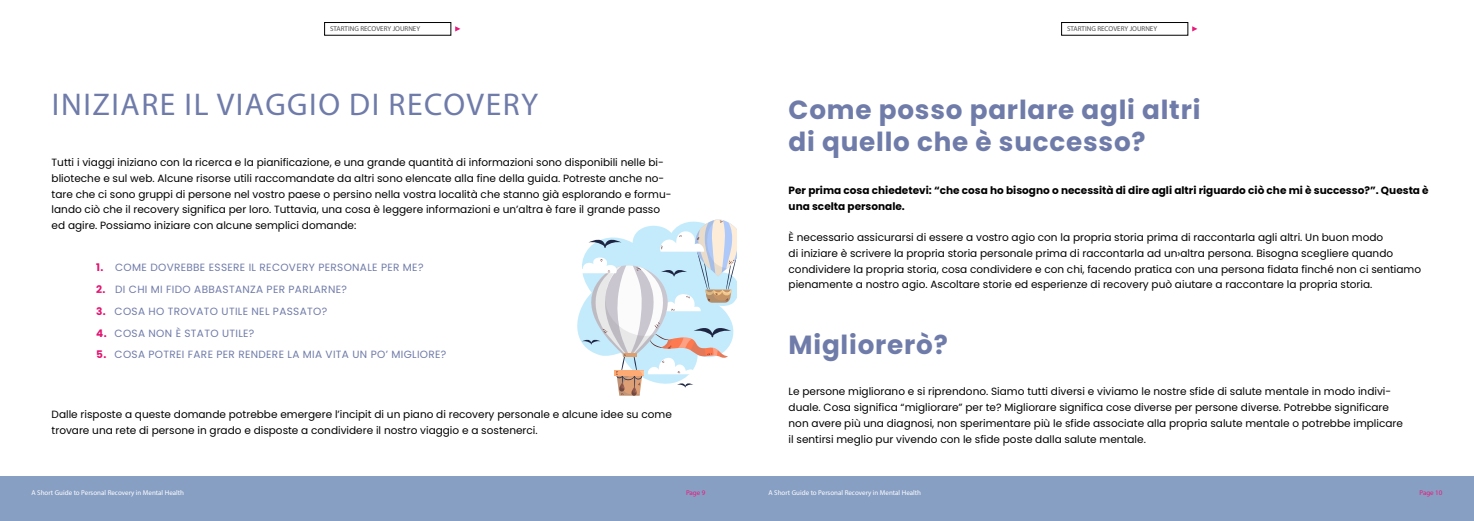
<style>
.page{position:relative;width:1474px;height:521px;background:#fff}
.page>*{position:absolute;margin:0;border:0;box-sizing:border-box;transform-origin:0 0}
.t1{font:31.5px "Myriad Pro";letter-spacing:.05em;color:#6f7ba9}
.t2{font:700 26.25px/31.5px "Poppins";letter-spacing:.03em;color:#6f7ba9}
.t3{font:10.5px/15.8px "Poppins";color:#000}
.t4{font:10.5px "Poppins";letter-spacing:.03em;color:#707ba9}
.t5{font:700 10.5px/15.8px "Poppins";color:#000}
.t6{font:7px "Myriad Pro";color:#fff}
.t7{font:7px "Myriad Pro";color:#4d4d4d}
.t8{font:7px "Myriad Pro";color:#e81a7b}
.s1{font-weight:700;color:#e31370}
</style>
<div class="page">
<div style="left:737px;top:477px;width:736px;height:44px;background:#889fc4"></div>
<div style="left:0;top:477px;width:745px;height:44px;background:#889fc4"></div>
<div style="left:324px;top:22px;width:127px;height:14px;border:1px solid #000"></div>
<svg style="left:455px;top:26px;width:5px;height:6px"></svg>
<div style="left:1061px;top:22px;width:127px;height:14px;border:1px solid #000"></div>
<svg style="left:1192px;top:26px;width:5px;height:6px"></svg>
<svg style="left:577px;top:219px;width:160px;height:177px"></svg>
<p class="t7" style="left:330px;top:25px;width:92px">STARTING RECOVERY JOURNEY</p>
<p class="t7" style="left:1067px;top:25px;width:92px">STARTING RECOVERY JOURNEY</p>
<h1 class="t1" style="left:52px;top:85px;width:487px">INIZIARE IL VIAGGIO DI RECOVERY</h1>
<h2 class="t2" style="left:788px;top:95px;width:413px">Come posso parlare agli altri di quello che è successo?</h2>
<p class="t3" style="left:52px;top:155px;width:621px">Tutti i viaggi iniziano con la ricerca e la pianificazione, e una grande quantità di informazioni sono disponibili nelle bi&shy;blioteche e sul web. Alcune risorse utili raccomandate da altri sono elencate alla fine della guida. Potreste anche no&shy;tare che ci sono gruppi di persone nel vostro paese o persino nella vostra località che stanno già esplorando e formu&shy;lando ciò che il recovery significa per loro. Tuttavia, una cosa è leggere informazioni e un’altra è fare il grande passo ed agire. Possiamo iniziare con alcune semplici domande:</p>
<p class="t5" style="left:788px;top:182px;width:641px">Per prima cosa chiedetevi: “che cosa ho bisogno o necessità di dire agli altri riguardo ciò che mi è successo?”. Questa è una scelta personale.</p>
<p class="t3" style="left:788px;top:230px;width:634px">È necessario assicurarsi di essere a vostro agio con la propria storia prima di raccontarla agli altri. Un buon modo<br>di iniziare è scrivere la propria storia personale prima di raccontarla ad un›altra persona. Bisogna scegliere quando condividere la propria storia, cosa condividere e con chi, facendo pratica con una persona fidata finché non ci sentiamo pienamente a nostro agio. Ascoltare storie ed esperienze di recovery può aiutare a raccontare la propria storia.</p>
<p class="t4" style="left:96px;top:261px;width:329px"><span class="s1">1.</span> COME DOVREBBE ESSERE IL RECOVERY PERSONALE PER ME?</p>
<p class="t4" style="left:96px;top:283px;width:252px"><span class="s1">2.</span> DI CHI MI FIDO ABBASTANZA PER PARLARNE?</p>
<p class="t4" style="left:96px;top:305px;width:232px"><span class="s1">3.</span> COSA HO TROVATO UTILE NEL PASSATO?</p>
<p class="t4" style="left:96px;top:327px;width:160px"><span class="s1">4.</span> COSA NON È STATO UTILE?</p>
<p class="t4" style="left:96px;top:349px;width:351px"><span class="s1">5.</span> COSA POTREI FARE PER RENDERE LA MIA VITA UN PO’ MIGLIORE?</p>
<h2 class="t2" style="left:788px;top:329px;width:161px">Migliorerò?</h2>
<p class="t3" style="left:52px;top:407px;width:622px">Dalle risposte a queste domande potrebbe emergere l’incipit di un piano di recovery personale e alcune idee su come trovare una rete di persone in grado e disposte a condividere il nostro viaggio e a sostenerci.</p>
<p class="t3" style="left:788px;top:384px;width:616px">Le persone migliorano e si riprendono. Siamo tutti diversi e viviamo le nostre sfide di salute mentale in modo indivi&shy;duale. Cosa significa “migliorare” per te? Migliorare significa cose diverse per persone diverse. Potrebbe significare non avere più una diagnosi, non sperimentare più le sfide associate alla propria salute mentale o potrebbe implicare il sentirsi meglio pur vivendo con le sfide poste dalla salute mentale.</p>
<p class="t6" style="left:32px;top:488px;width:154px">A Short Guide to Personal Recovery in Mental Health</p>
<p class="t8" style="left:686px;top:488px;width:21px">Page 9</p>
<p class="t6" style="left:768px;top:488px;width:154px">A Short Guide to Personal Recovery in Mental Health</p>
<p class="t8" style="left:1419px;top:488px;width:25px">Page 10</p>
</div>
